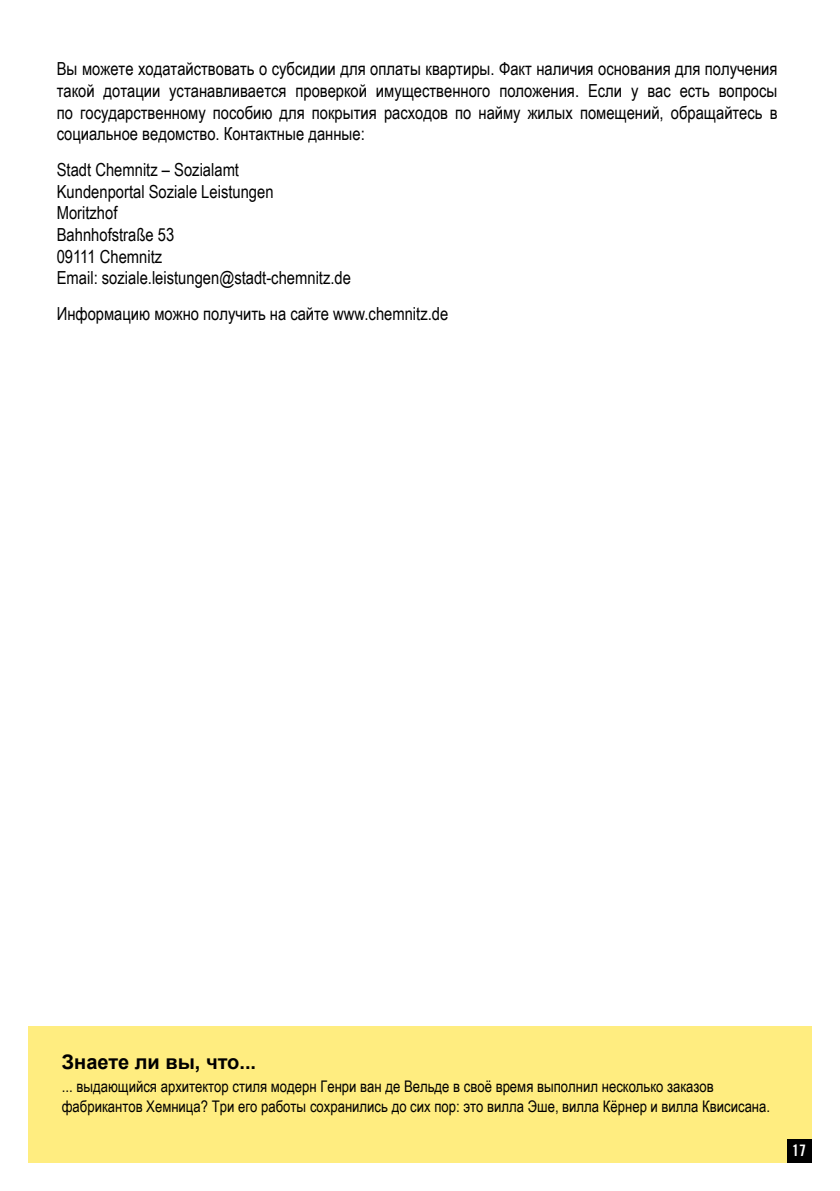
<style>
.page{position:relative;width:840px;height:1191px;background:#fff}
.page>*{position:absolute;margin:0;border:0;box-sizing:border-box;transform-origin:0 0}
.t1{font:700 20px "Arial";color:#000}
.t2{font:18px/21.6px "Arial Narrow";color:#000;text-align:justify}
.t3{font:16px/20px "Arial Narrow";color:#000}
.t4{font:15.8px "Trade Gothic LT Bold Cond Twenty";color:#fff}
</style>
<div class="page">
<div style="left:28px;top:1026px;width:783px;height:136px;background:#ffed80"></div>
<div style="left:786px;top:1138px;width:24px;height:24px;background:#000"></div>
<p class="t2" style="left:57px;top:58px;width:722px">Вы можете ходатайствовать о субсидии для оплаты квартиры. Факт наличия основания для получения такой дотации устанавливается проверкой имущественного положения. Если у вас есть вопросы по государственному пособию для покрытия расходов по найму жилых помещений, обращайтесь в социальное ведомство. Контактные данные:</p>
<p class="t2" style="left:57px;top:158px;width:295px;text-align:left">Stadt Chemnitz – Sozialamt<br>Kundenportal Soziale Leistungen<br>Moritzhof<br>Bahnhofstraße 53<br>09111 Chemnitz<br>Email: soziale.leistungen@stadt-chemnitz.de</p>
<p class="t2" style="left:57px;top:302px;width:393px">Информацию можно получить на сайте www.chemnitz.de</p>
<p class="t1" style="left:62px;top:1048px;width:196px">Знаете ли вы, что...</p>
<p class="t3" style="left:62px;top:1075px;width:709px">... выдающийся архитектор стиля модерн Генри ван де Вельде в своё время выполнил несколько заказов фабрикантов Хемница? Три его работы сохранились до сих пор: это вилла Эше, вилла Кёрнер и вилла Квисисана.</p>
<p class="t4" style="left:791px;top:1141px;width:16px">17</p>
</div>
